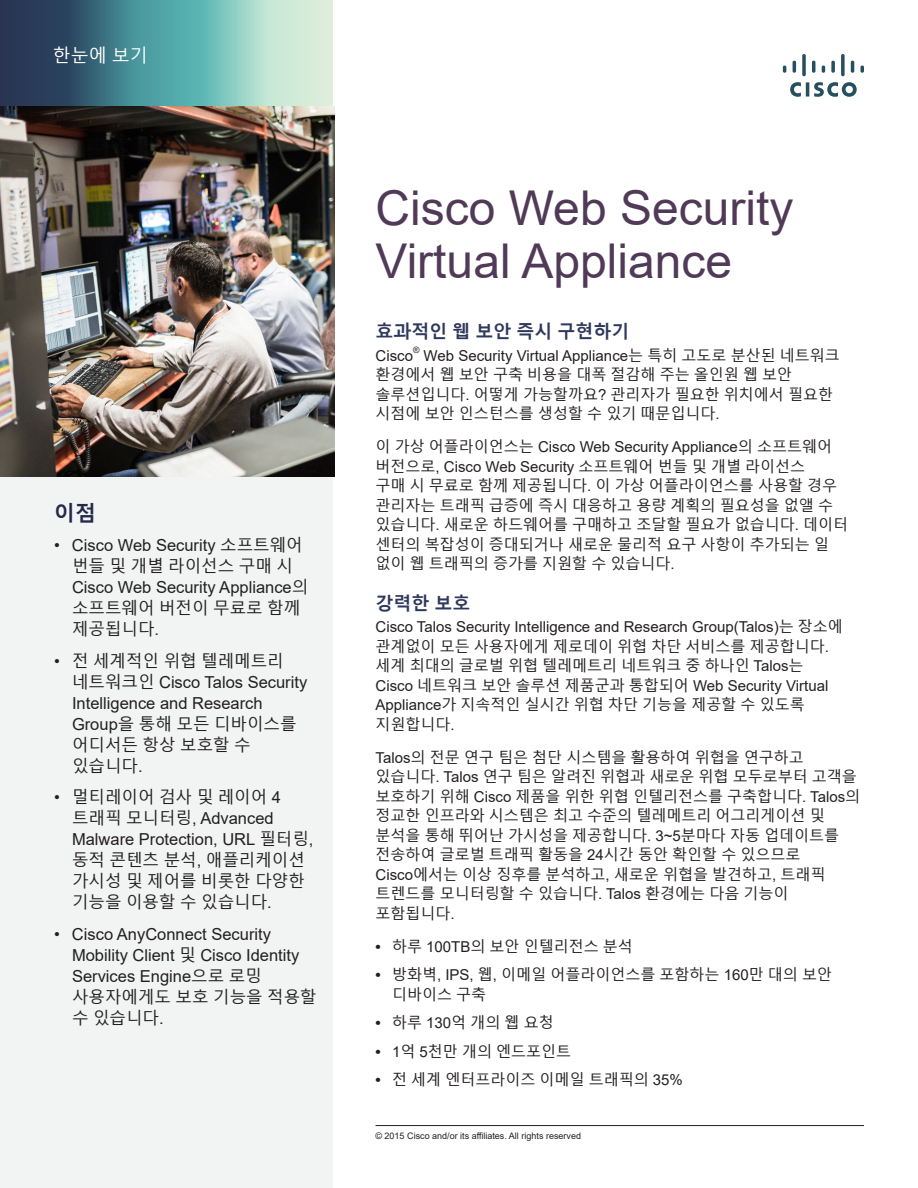
<style>
.page{position:relative;width:918px;height:1188px;background:#fff}
.page>*{position:absolute;margin:0;border:0;box-sizing:border-box;transform-origin:0 0}
.Paragraph_Style7{font:48px/52.5px "Arial";color:#513a58}
.Paragraph_Style2{font:700 21px "Malgun Gothic";color:#262849}
.Paragraph_Style8{font:700 18px "Malgun Gothic";color:#2e385c}
.Paragraph_Style1{font:18px "Malgun Gothic";color:#fff}
.Paragraph_Style5{font:16.5px/21px "Malgun Gothic";color:#231f20}
.Paragraph_Style6{font:16.5px/21px "Arial";color:#231f20}
.Paragraph_Style4{font:16.5px/21px "Arial";color:#231f20}
.Paragraph_Style3{font:16.5px/21px "Arial";color:#231f20}
.Paragraph_Style11{font:15px/19.5px "Malgun Gothic";color:#231f20}
.Paragraph_Style9{font:15px/19.5px "Malgun Gothic";color:#231f20}
.Paragraph_Style10{font:15px/19.5px "Malgun Gothic";color:#231f20}
.Paragraph_Style2-2{font:15px/19.5px "Malgun Gothic";color:#231f20}
.Paragraph_Style12{font:15px "Malgun Gothic";color:#231f20}
.Paragraph_Style13{font:15px/19.5px "Malgun Gothic";color:#231f20}
.Paragraph_Style1-2{font:15px "Malgun Gothic";color:#231f20}
.Paragraph_Style2-3{font:15px "Arial";color:#231f20}
.Paragraph_Style1-3{font:9px "Arial";color:#231f20}
.Paragraph_Style2-4{font:8.7px "Arial";color:#231f20}
.s1{font-family:"Malgun Gothic"}
.s2{font-family:"Arial"}
.s3{font-family:"Arial";font-weight:700}
</style>
<div class="page">
<div style="left:0;top:106px;width:333px;height:1082px;background:#f2f3f3"></div>
<svg style="left:0;top:0;width:333px;height:106px;background:#699a9e"></svg>
<img style="left:0;top:106px;width:335px;height:371px">
<hr style="left:806px;top:82px;width:3px;height:15px;background:#284f60">
<svg style="left:790px;top:82px;width:11px;height:15px"></svg>
<svg style="left:814px;top:82px;width:43px;height:15px"></svg>
<svg style="left:783px;top:66px;width:3px;height:7px"></svg>
<svg style="left:793px;top:61px;width:3px;height:12px"></svg>
<svg style="left:802px;top:54px;width:4px;height:22px"></svg>
<svg style="left:812px;top:61px;width:3px;height:12px"></svg>
<svg style="left:822px;top:66px;width:3px;height:7px"></svg>
<svg style="left:831px;top:61px;width:4px;height:12px"></svg>
<svg style="left:841px;top:54px;width:4px;height:22px"></svg>
<svg style="left:851px;top:61px;width:3px;height:12px"></svg>
<svg style="left:860px;top:66px;width:4px;height:7px"></svg>
<hr style="left:376px;top:1125px;width:488px;height:1px;background:#231f20">
<p class="Paragraph_Style1" style="left:53px;top:45px;width:97px">한눈에 보기</p>
<p class="Paragraph_Style2" style="left:54px;top:501px;width:43px">이점</p>
<p class="Paragraph_Style3" style="left:72px;top:535px;width:238px;text-indent:-18px">• Cisco Web Security <span class="s1">소프트웨어 번들 및 개별 라이선스 구매 시<br></span>Cisco Web Security Appliance<span class="s1">의 소프트웨어 버전이 무료로 함께 제공됩니다</span>.</p>
<p class="Paragraph_Style4" style="left:72px;top:650px;width:237px;text-indent:-18px">• <span class="s1">전 세계적인 위협 텔레메트리 네트워크인</span> Cisco Talos Security<br>Intelligence and Research<br>Group<span class="s1">을 통해 모든 디바이스를 어디서든 항상 보호할 수 있습니다</span>.</p>
<p class="Paragraph_Style5" style="left:72px;top:787px;width:243px;text-indent:-18px"><span class="s2">•</span> 멀티레이어 검사 및 레이어 <span class="s2">4 </span>트래픽 모니터링<span class="s2">, Advanced<br>Malware Protection, URL</span> 필터링<span class="s2">, </span>동적 콘텐츠 분석<span class="s2">,</span> 애플리케이션 가시성 및 제어를 비롯한 다양한 기능을 이용할 수 있습니다<span class="s2">.</span></p>
<p class="Paragraph_Style6" style="left:72px;top:923px;width:246px;text-indent:-18px">• Cisco AnyConnect Security<br>Mobility Client <span class="s1">및</span> Cisco Identity<br>Services Engine<span class="s1">으로 로밍 사용자에게도 보호 기능을 적용할 수 있습니다</span>.</p>
<p class="Paragraph_Style7" style="left:376px;top:182px;width:419px">Cisco Web Security<br>Virtual Appliance</p>
<p class="Paragraph_Style8" style="left:376px;top:321px;width:256px">효과적인 웹 보안 즉시 구현하기</p>
<p class="Paragraph_Style2-3" style="left:376px;top:345px;width:39px">Cisco</p>
<p class="Paragraph_Style2-4" style="left:413px;top:344px;width:8px">®</p>
<p class="Paragraph_Style2-2" style="left:376px;top:346px;width:466px;text-indent:48px"><span class="s2">Web Security Virtual Appliance</span>는 특히 고도로 분산된 네트워크 환경에서 웹 보안 구축 비용을 대폭 절감해 주는 올인원 웹 보안 솔루션입니다<span class="s2">.</span> 어떻게 가능할까요<span class="s2">?</span> 관리자가 필요한 위치에서 필요한 시점에 보안 인스턴스를 생성할 수 있기 때문입니다<span class="s2">.</span></p>
<p class="Paragraph_Style9" style="left:376px;top:437px;width:474px">이 가상 어플라이언스는 <span class="s2">Cisco Web Security Appliance</span>의 소프트웨어 버전으로<span class="s2">, Cisco Web Security</span> 소프트웨어 번들 및 개별 라이선스<br>구매 시 무료로 함께 제공됩니다<span class="s2">.</span> 이 가상 어플라이언스를 사용할 경우 관리자는 트래픽 급증에 즉시 대응하고 용량 계획의 필요성을 없앨 수 있습니다<span class="s2">.</span> 새로운 하드웨어를 구매하고 조달할 필요가 없습니다<span class="s2">.</span> 데이터 센터의 복잡성이 증대되거나 새로운 물리적 요구 사항이 추가되는 일 없이 웹 트래픽의 증가를 지원할 수 있습니다<span class="s2">.</span></p>
<p class="Paragraph_Style8" style="left:376px;top:592px;width:97px">강력한 보호</p>
<p class="Paragraph_Style10" style="left:376px;top:617px;width:469px"><span class="s2">Cisco Talos Security Intelligence and Research Group(Talos)</span>는 장소에 관계없이 모든 사용자에게 제로데이 위협 차단 서비스를 제공합니다<span class="s2">. </span>세계 최대의 글로벌 위협 텔레메트리 네트워크 중 하나인 <span class="s2">Talos</span>는 <span class="s2">Cisco</span> 네트워크 보안 솔루션 제품군과 통합되어 <span class="s2">Web Security Virtual Appliance</span>가 지속적인 실시간 위협 차단 기능을 제공할 수 있도록 지원합니다<span class="s2">.</span></p>
<p class="Paragraph_Style11" style="left:376px;top:748px;width:486px"><span class="s2">Talos</span>의 전문 연구 팀은 첨단 시스템을 활용하여 위협을 연구하고 있습니다<span class="s2">. Talos</span> 연구 팀은 알려진 위협과 새로운 위협 모두로부터 고객을 보호하기 위해 <span class="s2">Cisco</span> 제품을 위한 위협 인텔리전스를 구축합니다<span class="s2">. Talos</span>의 정교한 인프라와 시스템은 최고 수준의 텔레메트리 어그리게이션 및 분석을 통해 뛰어난 가시성을 제공합니다<span class="s2">. 3~5</span>분마다 자동 업데이트를 전송하여 글로벌 트래픽 활동을 <span class="s2">24</span>시간 동안 확인할 수 있으므로<br><span class="s2">Cisco</span>에서는 이상 징후를 분석하고<span class="s2">,</span> 새로운 위협을 발견하고<span class="s2">,</span> 트래픽 트렌드를 모니터링할 수 있습니다<span class="s2">. Talos</span> 환경에는 다음 기능이 포함됩니다<span class="s2">.</span></p>
<p class="Paragraph_Style12" style="left:376px;top:938px;width:259px"><span class="s3">•</span> 하루 <span class="s2">100TB</span>의 보안 인텔리전스 분석</p>
<p class="Paragraph_Style13" style="left:392px;top:965px;width:442px;text-indent:-16px"><span class="s3">•</span> 방화벽<span class="s2">, IPS,</span> 웹<span class="s2">,</span> 이메일 어플라이언스를 포함하는 <span class="s2">160</span>만 대의 보안 디바이스 구축</p>
<p class="Paragraph_Style12" style="left:376px;top:1014px;width:180px"><span class="s3">•</span> 하루 <span class="s2">130</span>억 개의 웹 요청</p>
<p class="Paragraph_Style12" style="left:376px;top:1043px;width:197px"><span class="s3">•</span> <span class="s2">1</span>억 <span class="s2">5</span>천만 개의 엔드포인트</p>
<p class="Paragraph_Style1-2" style="left:376px;top:1071px;width:309px"><span class="s3">•</span> 전 세계 엔터프라이즈 이메일 트래픽의 <span class="s2">35%</span></p>
<p class="Paragraph_Style1-3" style="left:376px;top:1129px;width:207px">© 2015 Cisco and/or its affiliates. All rights reserved</p>
</div>
